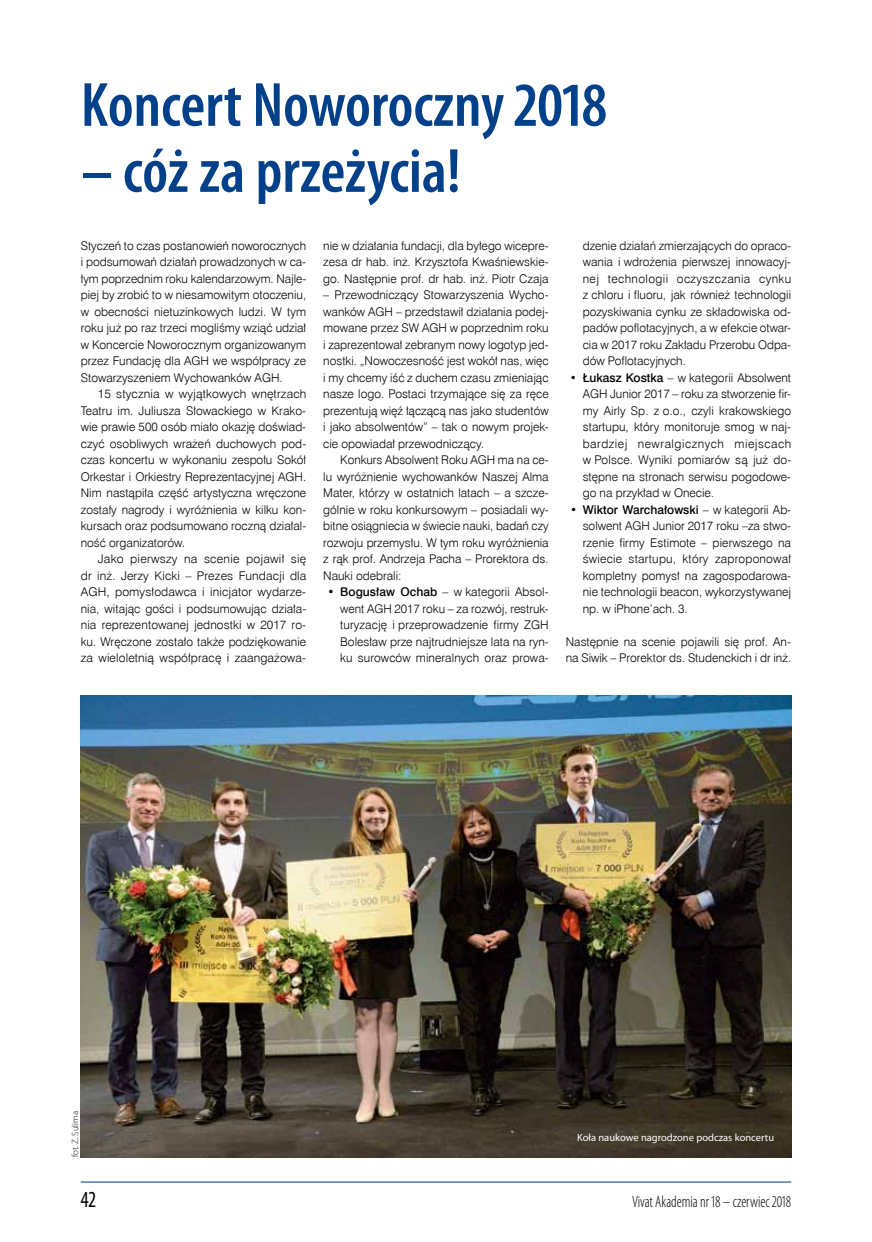
<style>
.page{position:relative;width:872px;height:1242px;background:#fff}
.page>*{position:absolute;margin:0;border:0;box-sizing:border-box;transform-origin:0 0}
.t1{font:600 condensed 63px "Myriad Pro";color:#024189}
.t2{font:condensed 23.1px "Myriad Pro";color:#000;scale:.91 1}
.t3{font:300 condensed 16.5px "Myriad Pro";color:#000;scale:.91 1}
.t4{font:12px/16.5px "Swis 721 Lt EU";color:#000;text-align:justify}
.t5{font:12px "Swis 721 Md EU";color:#000}
.t6{font:10.5px "Myriad Pro";color:#fff}
.t7{font:300 9px "Myriad Pro";color:#000}
.s1{font-family:"Swis 721 Md EU"}
.s2{font-family:"Swis 721 Lt EU"}
</style>
<div class="page">
<hr style="left:81px;top:1181px;width:710px;height:1px;background:#024189">
<img style="left:81px;top:695px;width:710px;height:462px">
<h1 class="t1" style="left:81px;top:70px;width:528px">Koncert Noworoczny 2018</h1>
<h1 class="t1" style="left:81px;top:136px;width:381px">– cóż za przeżycia!</h1>
<p class="t4" style="left:81px;top:237px;width:227px">Styczeń to czas postanowień noworocznych i podsumowań działań prowadzonych w ca&shy;łym poprzednim roku kalendarzowym. Najle&shy;piej by zrobić to w niesamowitym otoczeniu, w obecności nietuzinkowych ludzi. W tym roku już po raz trzeci mogliśmy wziąć udział w Koncercie Noworocznym organizowanym przez Fundację dla AGH we współpracy ze Stowarzyszeniem Wychowanków AGH.</p>
<p class="t4" style="left:81px;top:386px;width:227px;text-indent:17px">15 stycznia w wyjątkowych wnętrzach Teatru im. Juliusza Słowackiego w Krako&shy;wie prawie 500 osób miało okazję doświad&shy;czyć osobliwych wrażeń duchowych pod&shy;czas koncertu w wykonaniu zespołu Sokół Orkestar i Orkiestry Reprezentacyjnej AGH.<br>Nim nastąpiła część artystyczna wręczone zostały nagrody i wyróżnienia w kilku kon&shy;kursach oraz podsumowano roczną działal&shy;ność organizatorów.</p>
<p class="t4" style="left:81px;top:551px;width:227px;text-indent:17px">Jako pierwszy na scenie pojawił się dr inż. Jerzy Kicki – Prezes Fundacji dla AGH, pomysłodawca i inicjator wydarze&shy;nia, witając gości i podsumowując działa&shy;nia reprezentowanej jednostki w 2017 ro&shy;ku. Wręczone zostało także podziękowanie za wieloletnią współpracę i zaangażowa-</p>
<p class="t4" style="left:323px;top:237px;width:227px">nie w działania fundacji, dla byłego wicepre&shy;zesa dr hab. inż. Krzysztofa Kwaśniewskie&shy;go. Następnie prof. dr hab. inż. Piotr Czaja</p>
<p class="t4" style="left:323px;top:287px;width:227px">– Przewodniczący Stowarzyszenia Wycho&shy;wanków AGH – przedstawił działania podej&shy;mowane przez SW AGH w poprzednim roku i zaprezentował zebranym nowy logotyp jed&shy;nostki. „Nowoczesność jest wokół nas, więc i my chcemy iść z duchem czasu zmieniając nasze logo. Postaci trzymające się za ręce prezentują więź łączącą nas jako studentów i jako absolwentów” – tak o nowym projek&shy;cie opowiadał przewodniczący.</p>
<p class="t4" style="left:323px;top:452px;width:227px;text-indent:17px">Konkurs Absolwent Roku AGH ma na ce&shy;lu wyróżnienie wychowanków Naszej Alma Mater, którzy w ostatnich latach – a szcze&shy;gólnie w roku konkursowym – posiadali wy&shy;bitne osiągniecia w świecie nauki, badań czy rozwoju przemysłu. W tym roku wyróżnienia z rąk prof. Andrzeja Pacha – Prorektora ds.<br>Nauki odebrali:</p>
<p class="t4" style="left:340px;top:584px;width:210px;text-indent:-13px">• <span class="s1">Bogusław Ochab</span> – w kategorii Absol&shy;went AGH 2017 roku – za rozwój, restruk&shy;turyzację i przeprowadzenie firmy ZGH Bolesław prze najtrudniejsze lata na ryn&shy;ku surowców mineralnych oraz prowa-</p>
<p class="t4" style="left:583px;top:237px;width:210px">dzenie działań zmierzających do opraco&shy;wania i wdrożenia pierwszej innowacyj&shy;nej technologii oczyszczania cynku z chloru i fluoru, jak również technologii pozyskiwania cynku ze składowiska od&shy;padów poflotacyjnych, a w efekcie otwar&shy;cia w 2017 roku Zakładu Przerobu Odpa&shy;dów Poflotacyjnych.</p>
<p class="t4" style="left:583px;top:369px;width:210px;text-indent:-13px">• <span class="s1">Łukasz Kostka</span> – w kategorii Absolwent AGH Junior 2017 – roku za stworzenie fir&shy;my Airly Sp. z o.o., czyli krakowskiego startupu, który monitoruje smog w naj&shy;bardziej newralgicznych miejscach w Polsce. Wyniki pomiarów są już do&shy;stępne na stronach serwisu pogodowe&shy;go na przykład w Onecie.</p>
<p class="t5" style="left:570px;top:502px;width:223px"><span class="s2">•</span> Wiktor Warchałowski <span class="s2">– w kategorii Ab-</span></p>
<p class="t4" style="left:583px;top:518px;width:210px">solwent AGH Junior 2017 roku –za stwo&shy;rzenie firmy Estimote – pierwszego na świecie startupu, który zaproponował kompletny pomysł na zagospodarowa&shy;nie technologii beacon, wykorzystywanej np. w iPhone’ach. 3.</p>
<p class="t4" style="left:566px;top:633px;width:227px">Następnie na scenie pojawili się prof. An&shy;na Siwik – Prorektor ds. Studenckich i dr inż.</p>
<p class="t7" style="left:70px;top:1157px;width:48px;rotate:-90deg">fot. Z. Sulima</p>
<p class="t6" style="left:577px;top:1131px;width:199px">Koła naukowe nagrodzone podczas koncertu</p>
<h2 class="t2" style="left:81px;top:1185px;width:18px">42</h2>
<h3 class="t3" style="left:632px;top:1192px;width:176px">Vivat Akademia nr 18 – czerwiec 2018</h3>
</div>
